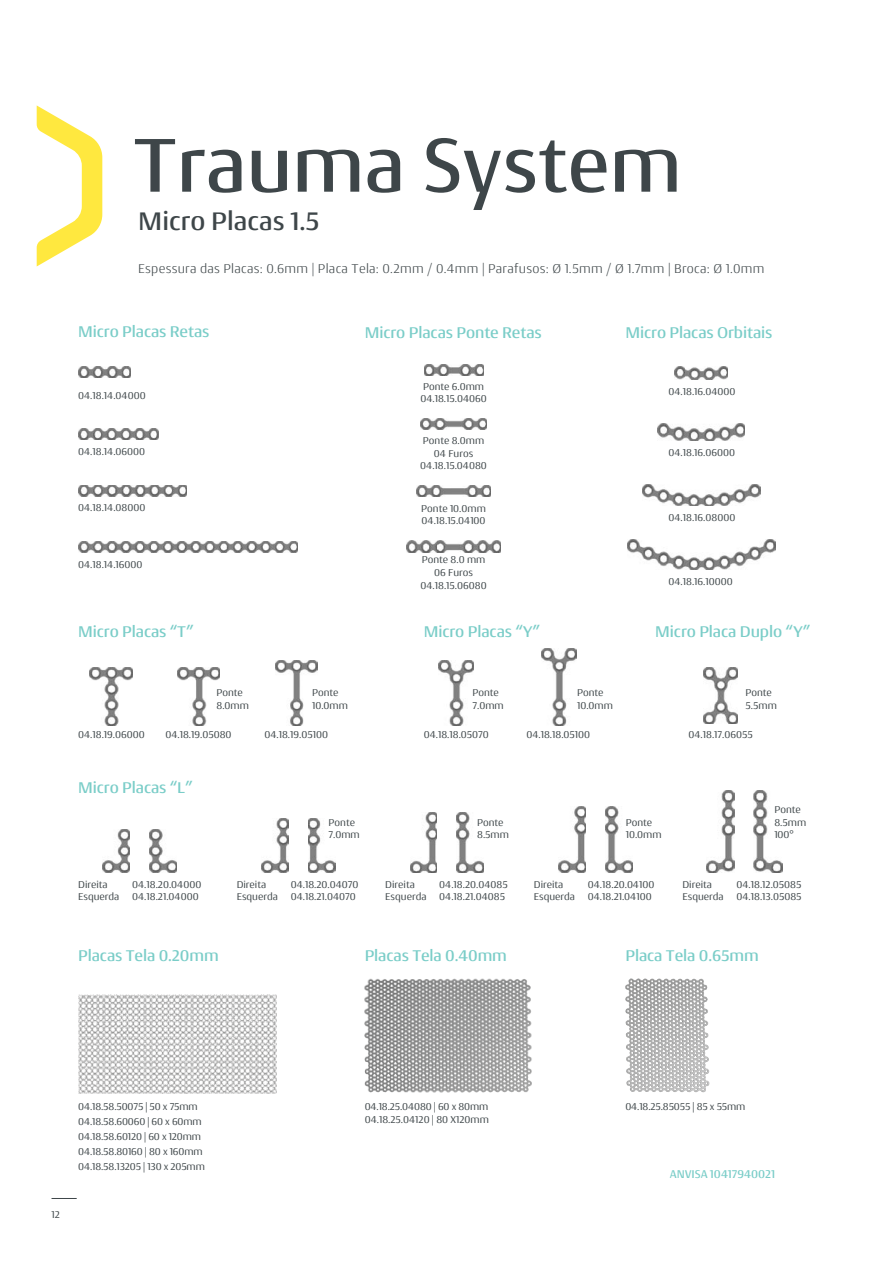
<style>
.page{position:relative;width:893px;height:1263px;background:#fff}
.page>*{position:absolute;margin:0;border:0;box-sizing:border-box;transform-origin:0 0}
.t1{font:500 81px "Conto";color:#3e4649}
.t2{font:500 27px "Conto";color:#3e4649}
.t3{font:500 16.5px "Conto";letter-spacing:-.005em;color:#7acdc8}
.t4{font:300 13.5px "Conto";letter-spacing:.02em;color:#3e4649}
.t5{font:500 12px "Conto";color:#7acdc8}
.t6{font:10.5px/12.6px "Conto";color:#3e4649}
</style>
<div class="page">
<img style="left:78px;top:367px;width:53px;height:11px">
<img style="left:78px;top:429px;width:80px;height:11px">
<img style="left:78px;top:485px;width:108px;height:11px">
<img style="left:78px;top:541px;width:220px;height:11px">
<img style="left:424px;top:365px;width:59px;height:11px">
<img style="left:420px;top:418px;width:67px;height:11px">
<img style="left:417px;top:486px;width:73px;height:11px">
<img style="left:406px;top:541px;width:95px;height:11px">
<img style="left:675px;top:367px;width:52px;height:12px">
<img style="left:657px;top:423px;width:88px;height:17px">
<img style="left:642px;top:484px;width:118px;height:22px">
<img style="left:627px;top:540px;width:148px;height:29px">
<img style="left:90px;top:668px;width:42px;height:57px">
<img style="left:177px;top:668px;width:42px;height:57px">
<img style="left:275px;top:660px;width:42px;height:65px">
<img style="left:439px;top:660px;width:35px;height:65px">
<img style="left:542px;top:649px;width:34px;height:76px">
<img style="left:703px;top:668px;width:35px;height:56px">
<img style="left:150px;top:830px;width:27px;height:42px">
<img style="left:103px;top:830px;width:27px;height:42px">
<img style="left:308px;top:818px;width:27px;height:54px">
<img style="left:261px;top:818px;width:27px;height:54px">
<img style="left:457px;top:812px;width:27px;height:60px">
<img style="left:410px;top:812px;width:27px;height:60px">
<img style="left:605px;top:806px;width:27px;height:66px">
<img style="left:559px;top:806px;width:26px;height:66px">
<img style="left:754px;top:791px;width:28px;height:81px">
<img style="left:706px;top:791px;width:28px;height:81px">
<svg style="left:52px;top:1198px;width:25px;height:1px"></svg>
<svg style="left:37px;top:105px;width:65px;height:161px"></svg>
<img style="left:625px;top:978px;width:85px;height:115px">
<img style="left:364px;top:978px;width:168px;height:115px">
<img style="left:78px;top:994px;width:199px;height:99px">
<h1 class="t1" style="left:133px;top:113px;width:550px">Trauma System</h1>
<h2 class="t2" style="left:138px;top:204px;width:183px">Micro Placas 1.5</h2>
<p class="t4" style="left:138px;top:260px;width:628px">Espessura das Placas: 0.6mm | Placa Tela: 0.2mm / 0.4mm | Parafusos: Ø 1.5mm / Ø 1.7mm | Broca: Ø 1.0mm</p>
<h3 class="t3" style="left:78px;top:321px;width:133px">Micro Placas Retas</h3>
<h3 class="t3" style="left:365px;top:322px;width:179px">Micro Placas Ponte Retas</h3>
<h3 class="t3" style="left:625px;top:322px;width:149px">Micro Placas Orbitais</h3>
<p class="t6" style="left:78px;top:389px;width:69px">04.18.14.04000</p>
<p class="t6" style="left:78px;top:445px;width:69px">04.18.14.06000</p>
<p class="t6" style="left:78px;top:501px;width:69px">04.18.14.08000</p>
<p class="t6" style="left:78px;top:558px;width:66px">04.18.14.16000</p>
<h3 class="t3" style="left:78px;top:621px;width:117px">Micro Placas “T”</h3>
<p class="t6" style="left:420px;top:379px;width:68px">Ponte 6.0mm<br>04.18.15.04060</p>
<p class="t6" style="left:420px;top:434px;width:68px;text-align:center">Ponte 8.0mm<br>04 Furos<br>04.18.15.04080</p>
<p class="t6" style="left:421px;top:502px;width:66px">Ponte 10.0mm<br>04.18.15.04100</p>
<p class="t6" style="left:420px;top:553px;width:68px;text-align:center">Ponte 8.0 mm<br>06 Furos<br>04.18.15.06080</p>
<p class="t6" style="left:668px;top:384px;width:69px">04.18.16.04000</p>
<p class="t6" style="left:668px;top:446px;width:68px">04.18.16.06000</p>
<p class="t6" style="left:668px;top:511px;width:68px">04.18.16.08000</p>
<p class="t6" style="left:668px;top:575px;width:66px">04.18.16.10000</p>
<h3 class="t3" style="left:424px;top:621px;width:118px">Micro Placas “Y”</h3>
<h3 class="t3" style="left:655px;top:621px;width:156px">Micro Placa Duplo “Y”</h3>
<p class="t6" style="left:216px;top:686px;width:34px">Ponte<br>8.0mm</p>
<p class="t6" style="left:78px;top:728px;width:68px">04.18.19.06000</p>
<p class="t6" style="left:165px;top:728px;width:68px">04.18.19.05080</p>
<p class="t6" style="left:312px;top:686px;width:37px">Ponte<br>10.0mm</p>
<p class="t6" style="left:264px;top:728px;width:65px">04.18.19.05100</p>
<p class="t6" style="left:472px;top:686px;width:33px">Ponte<br>7.0mm</p>
<p class="t6" style="left:424px;top:728px;width:67px">04.18.18.05070</p>
<p class="t6" style="left:577px;top:686px;width:37px">Ponte<br>10.0mm</p>
<p class="t6" style="left:526px;top:728px;width:65px">04.18.18.05100</p>
<h3 class="t3" style="left:78px;top:777px;width:116px">Micro Placas “L”</h3>
<p class="t6" style="left:329px;top:816px;width:33px">Ponte<br>7.0mm</p>
<p class="t6" style="left:477px;top:816px;width:33px">Ponte<br>8.5mm</p>
<p class="t6" style="left:626px;top:816px;width:37px">Ponte<br>10.0mm</p>
<p class="t6" style="left:745px;top:686px;width:33px">Ponte<br>5.5mm</p>
<p class="t6" style="left:688px;top:728px;width:66px">04.18.17.06055</p>
<p class="t6" style="left:774px;top:803px;width:33px">Ponte<br>8.5mm<br>100°</p>
<p class="t6" style="left:78px;top:877px;width:31px">Direita</p>
<p class="t6" style="left:78px;top:877px;width:125px;text-align:right">04.18.20.04000<br>Esquerda 04.18.21.04000</p>
<p class="t6" style="left:237px;top:877px;width:31px">Direita</p>
<p class="t6" style="left:237px;top:877px;width:123px;text-align:right">04.18.20.04070<br>Esquerda 04.18.21.04070</p>
<p class="t6" style="left:385px;top:877px;width:31px">Direita</p>
<p class="t6" style="left:385px;top:877px;width:124px;text-align:right">04.18.20.04085<br>Esquerda 04.18.21.04085</p>
<p class="t6" style="left:534px;top:877px;width:31px">Direita</p>
<p class="t6" style="left:534px;top:877px;width:122px;text-align:right">04.18.20.04100<br>Esquerda 04.18.21.04100</p>
<p class="t6" style="left:682px;top:877px;width:31px">Direita</p>
<p class="t6" style="left:682px;top:877px;width:121px;text-align:right">04.18.12.05085<br>Esquerda 04.18.13.05085</p>
<h3 class="t3" style="left:78px;top:945px;width:142px">Placas Tela 0.20mm</h3>
<h3 class="t3" style="left:365px;top:945px;width:144px">Placas Tela 0.40mm</h3>
<h3 class="t3" style="left:625px;top:945px;width:135px">Placa Tela 0.65mm</h3>
<p class="t6" style="left:52px;top:1208px;width:10px">12</p>
<p class="t6" style="left:78px;top:1099px;width:128px;line-height:15px">04.18.58.50075 | 50 x 75mm<br>04.18.58.60060 | 60 x 60mm<br>04.18.58.60120 | 60 x 120mm<br>04.18.58.80160 | 80 x 160mm<br>04.18.58.13205 | 130 x 205mm</p>
<p class="t6" style="left:365px;top:1100px;width:126px">04.18.25.04080 | 60 x 80mm<br>04.18.25.04120 | 80 X120mm</p>
<p class="t6" style="left:625px;top:1100px;width:122px">04.18.25.85055 | 85 x 55mm</p>
<p class="t5" style="left:670px;top:1166px;width:107px">ANVISA 10417940021</p>
</div>
